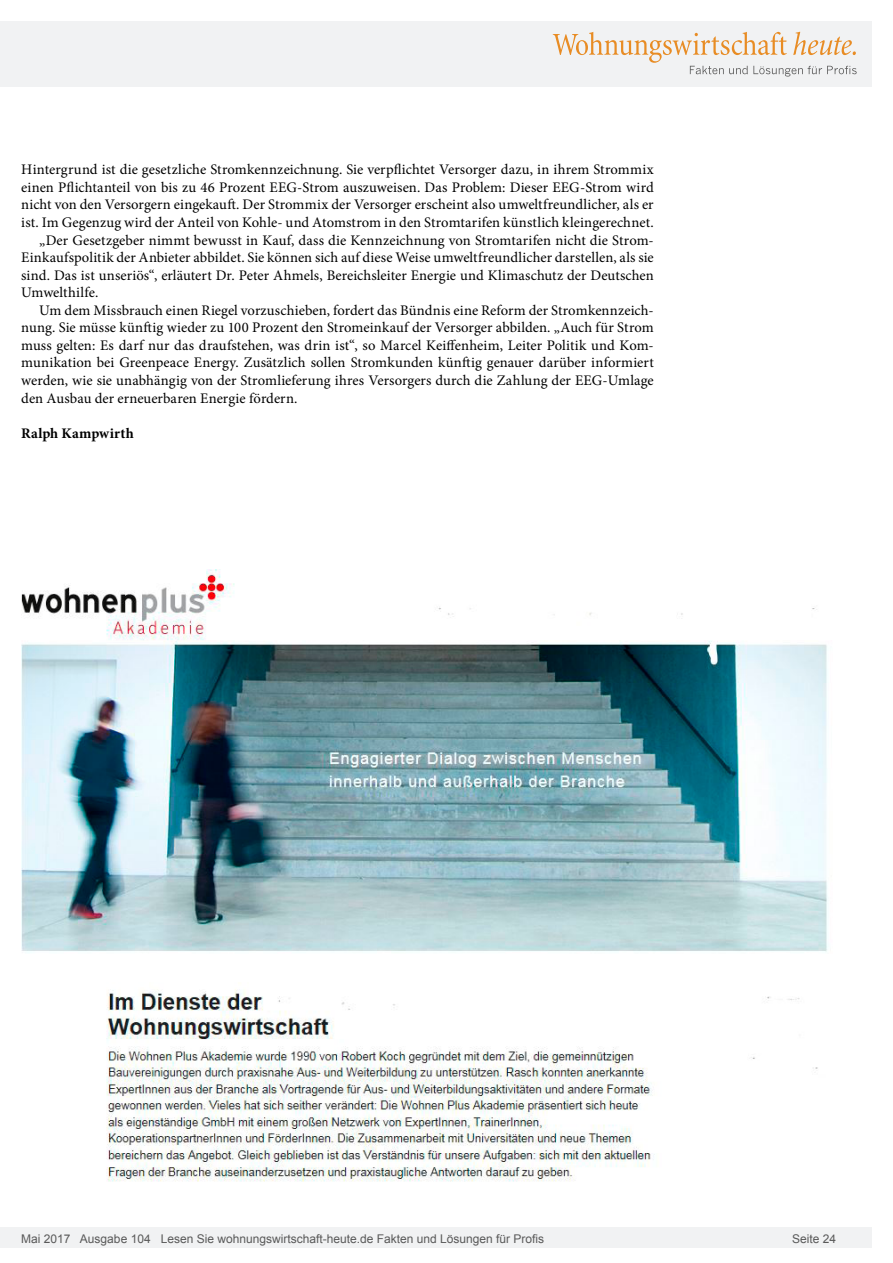
<style>
.page{position:relative;width:893px;height:1263px;background:#fff}
.page>*{position:absolute;margin:0;border:0;box-sizing:border-box;transform-origin:0 0}
.Fliesstext{font:14.7px/17.5px "Minion Pro";letter-spacing:.005em;color:#000;text-align:justify}
.Fließtext_erste_Zeil{font:14.7px/17.5px "Minion Pro";letter-spacing:.005em;color:#000;text-align:justify}
.AUTOR{font:700 14.7px "Minion Pro";letter-spacing:.015em;color:#000}
.t1{font:12px "Arial";color:#595959}
</style>
<div class="page">
<div style="left:0;top:1227px;width:872px;height:20px;background:#f1f2f3"></div>
<div style="left:0;top:21px;width:872px;height:66px;background:#f1f2f3"></div>
<svg style="left:553px;top:32px;width:304px;height:45px"></svg>
<img style="left:21px;top:570px;width:807px;height:612px">
<p class="Fließtext_erste_Zeil" style="left:21px;top:161px;width:634px">Hintergrund ist die gesetzliche Stromkennzeichnung. Sie verpflichtet Versorger dazu, in ihrem Strommix einen Pflichtanteil von bis zu 46 Prozent EEG-Strom auszuweisen. Das Problem: Dieser EEG-Strom wird nicht von den Versorgern eingekauft. Der Strommix der Versorger erscheint also umweltfreundlicher, als er ist. Im Gegenzug wird der Anteil von Kohle- und Atomstrom in den Stromtarifen künstlich kleingerechnet.</p>
<p class="Fliesstext" style="left:21px;top:231px;width:634px;text-indent:18px">„Der Gesetzgeber nimmt bewusst in Kauf, dass die Kennzeichnung von Stromtarifen nicht die Strom-Einkaufspolitik der Anbieter abbildet. Sie können sich auf diese Weise umweltfreundlicher darstellen, als sie sind. Das ist unseriös“, erläutert Dr. Peter Ahmels, Bereichsleiter Energie und Klimaschutz der Deutschen Umwelthilfe.</p>
<p class="Fliesstext" style="left:21px;top:301px;width:634px;text-indent:18px">Um dem Missbrauch einen Riegel vorzuschieben, fordert das Bündnis eine Reform der Stromkennzeich&shy;nung. Sie müsse künftig wieder zu 100 Prozent den Stromeinkauf der Versorger abbilden. „Auch für Strom muss gelten: Es darf nur das draufstehen, was drin ist“, so Marcel Keiffenheim, Leiter Politik und Kom&shy;munikation bei Greenpeace Energy. Zusätzlich sollen Stromkunden künftig genauer darüber informiert werden, wie sie unabhängig von der Stromlieferung ihres Versorgers durch die Zahlung der EEG-Umlage den Ausbau der erneuerbaren Energie fördern.</p>
<p class="AUTOR" style="left:21px;top:422px;width:114px">Ralph Kampwirth</p>
<p class="t1" style="left:21px;top:1230px;width:524px">Mai 2017 Ausgabe 104 Lesen Sie wohnungswirtschaft-heute.de Fakten und Lösungen für Profis</p>
<p class="t1" style="left:792px;top:1231px;width:46px">Seite 24</p>
</div>
